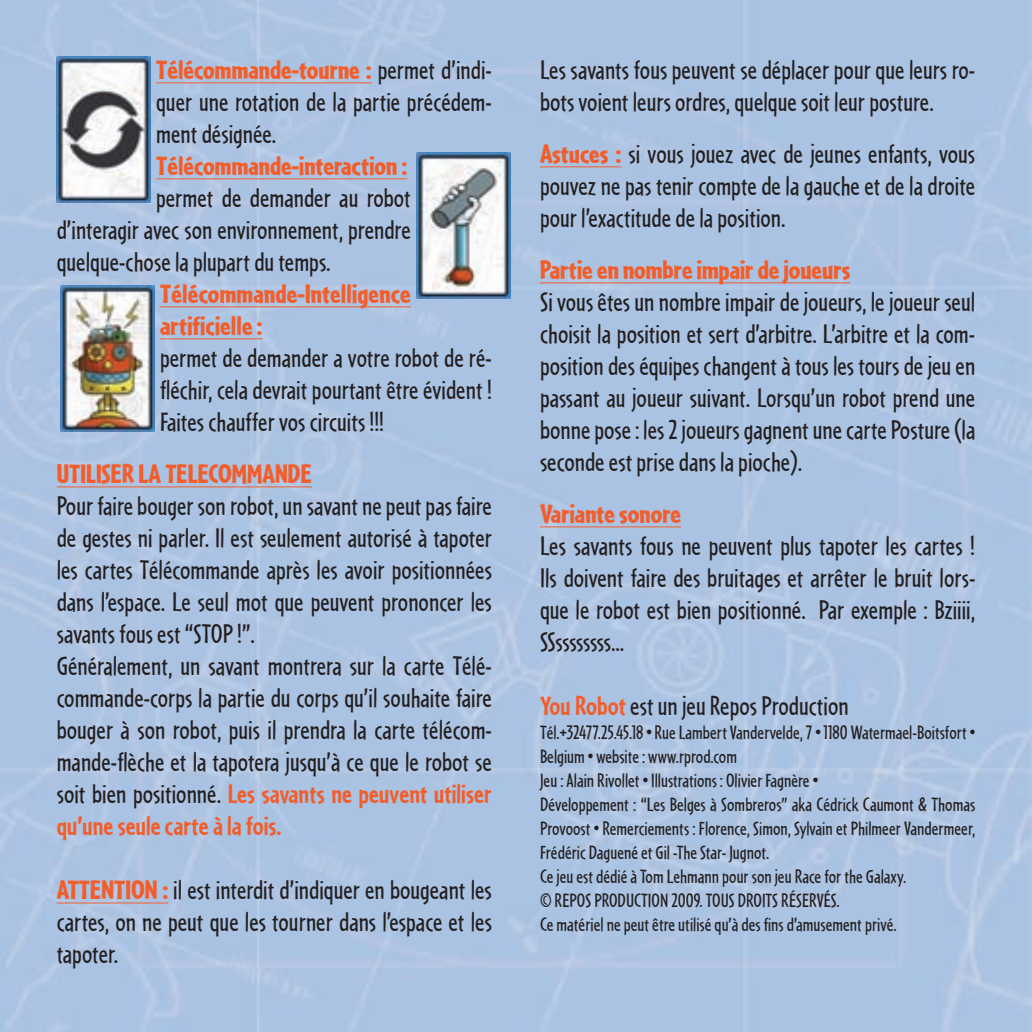
<style>
.page{position:relative;width:1032px;height:1032px;background:#fff}
.page>*{position:absolute;margin:0;border:0;box-sizing:border-box;transform-origin:0 0}
.t1{font:28px/32px "Cafeteria";color:#231f20;text-align:justify}
.t2{font:900 28px/32px "Cafeteria";color:#f15e2c}
.t3{font:20px/24px "Cafeteria";color:#231f20}
.s1{font-weight:900;color:#f15e2c}
.s2{font-weight:700;color:#f15e2c}
</style>
<div class="page">
<img style="left:0;top:0;width:1032px;height:1032px">
<hr style="left:156px;top:82px;width:215px;height:1px;background:#f15e2c">
<hr style="left:156px;top:178px;width:251px;height:1px;background:#f15e2c">
<hr style="left:160px;top:306px;width:251px;height:1px;background:#f15e2c">
<hr style="left:160px;top:338px;width:102px;height:1px;background:#f15e2c">
<hr style="left:57px;top:486px;width:255px;height:1px;background:#f15e2c">
<hr style="left:57px;top:902px;width:111px;height:1px;background:#f15e2c">
<hr style="left:540px;top:166px;width:81px;height:1px;background:#f15e2c">
<hr style="left:540px;top:282px;width:310px;height:1px;background:#f15e2c">
<hr style="left:540px;top:526px;width:141px;height:1px;background:#f15e2c">
<img style="left:416px;top:153px;width:94px;height:146px">
<img style="left:61px;top:286px;width:93px;height:146px">
<img style="left:57px;top:57px;width:93px;height:146px">
<p class="t1" style="left:156px;top:54px;width:337px"><span class="s1">Télécommande-tourne :</span> permet d’indi&shy;quer une rotation de la partie précédem&shy;ment désignée.</p>
<p class="t2" style="left:156px;top:149px;width:252px">Télécommande-interaction :</p>
<p class="t1" style="left:57px;top:182px;width:356px;text-indent:99px">permet de demander au robot d’interagir avec son environnement, prendre quelque-chose la plupart du temps.</p>
<p class="t2" style="left:160px;top:277px;width:252px">Télécommande-Intelligence artificielle :</p>
<p class="t1" style="left:160px;top:342px;width:333px">permet de demander a votre robot de ré&shy;fléchir, cela devrait pourtant être évident !<br>Faites chauffer vos circuits !!!</p>
<p class="t2" style="left:57px;top:457px;width:257px">UTILISER LA TELECOMMANDE</p>
<p class="t1" style="left:57px;top:490px;width:437px;text-align:left">Pour faire bouger son robot, un savant ne peut pas faire de gestes ni parler. Il est seulement autorisé à tapoter les cartes Télécommande après les avoir positionnées dans l’espace. Le seul mot que peuvent prononcer les savants fous est “STOP !”.<br>Généralement, un savant montrera sur la carte Télé&shy;commande-corps la partie du corps qu’il souhaite faire bouger à son robot, puis il prendra la carte télécom&shy;mande-flèche et la tapotera jusqu’à ce que le robot se soit bien positionné. <span class="s2">Les savants ne peuvent utiliser qu’une seule carte à la fois.</span></p>
<p class="t1" style="left:57px;top:874px;width:437px"><span class="s1">ATTENTION :</span> il est interdit d’indiquer en bougeant les cartes, on ne peut que les tourner dans l’espace et les tapoter.</p>
<p class="t1" style="left:540px;top:54px;width:437px">Les savants fous peuvent se déplacer pour que leurs ro&shy;bots voient leurs ordres, quelque soit leur posture.</p>
<p class="t1" style="left:540px;top:138px;width:437px"><span class="s1">Astuces :</span> si vous jouez avec de jeunes enfants, vous pouvez ne pas tenir compte de la gauche et de la droite pour l’exactitude de la position.</p>
<p class="t2" style="left:540px;top:253px;width:312px">Partie en nombre impair de joueurs</p>
<p class="t1" style="left:540px;top:286px;width:437px">Si vous êtes un nombre impair de joueurs, le joueur seul choisit la position et sert d’arbitre. L’arbitre et la com&shy;position des équipes changent à tous les tours de jeu en passant au joueur suivant. Lorsqu’un robot prend une bonne pose : les 2 joueurs gagnent une carte Posture (la seconde est prise dans la pioche).</p>
<p class="t2" style="left:540px;top:497px;width:143px">Variante sonore</p>
<p class="t1" style="left:540px;top:530px;width:437px">Les savants fous ne peuvent plus tapoter les cartes !<br>Ils doivent faire des bruitages et arrêter le bruit lors&shy;que le robot est bien positionné. Par exemple : Bziiii, SSssssssss...</p>
<p class="t1" style="left:540px;top:690px;width:310px"><span class="s2">You Robot</span> est un jeu Repos Production</p>
<p class="t3" style="left:540px;top:720px;width:437px">Tél.+32477.25.45.18 • Rue Lambert Vandervelde, 7 • 1180 Watermael-Boitsfort • Belgium • website : www.rprod.com<br>Jeu : Alain Rivollet • Illustrations : Olivier Fagnère •<br>Développement : “Les Belges à Sombreros” aka Cédrick Caumont &amp; Thomas Provoost • Remerciements : Florence, Simon, Sylvain et Philmeer Vandermeer, Frédéric Daguené et Gil -The Star- Jugnot.<br>Ce jeu est dédié à Tom Lehmann pour son jeu Race for the Galaxy.<br>© REPOS PRODUCTION 2009. TOUS DROITS RÉSERVÉS.<br>Ce matériel ne peut être utilisé qu’à des fins d’amusement privé.</p>
</div>
